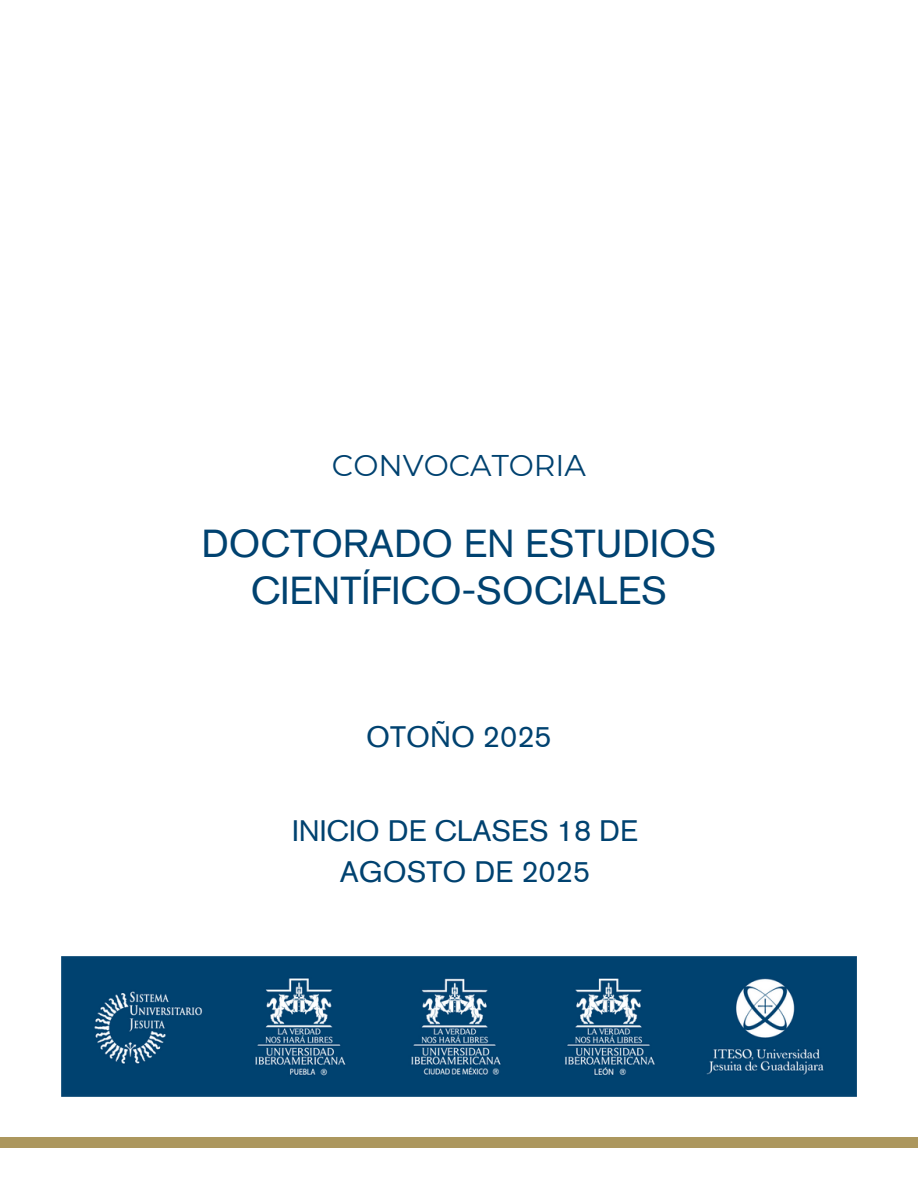
<style>
.page{position:relative;width:918px;height:1188px;background:#fff}
.page>*{position:absolute;margin:0;border:0;box-sizing:border-box;transform-origin:0 0}
.t1{font:38.85px/46.2px "Akzidenz Grotesk Pro";color:#004270;text-align:center}
.t2{font:29.85px "Montserrat";color:#004270}
.t3{font:29.55px/41px "Akzidenz Grotesk Pro";color:#004270;text-align:center}
</style>
<div class="page">
<div style="left:0;top:1138px;width:918px;height:10px;background:#ac975e"></div>
<img style="left:61px;top:957px;width:796px;height:139px">
<p class="t2" style="left:332px;top:447px;width:256px">CONVOCATORIA</p>
<h1 class="t1" style="left:201px;top:525px;width:517px">DOCTORADO EN ESTUDIOS<br>CIENTÍFICO-SOCIALES</h1>
<p class="t3" style="left:366px;top:719px;width:187px">OTOÑO 2025</p>
<p class="t3" style="left:292px;top:814px;width:347px">INICIO DE CLASES 18 DE<br>AGOSTO DE 2025</p>
</div>
